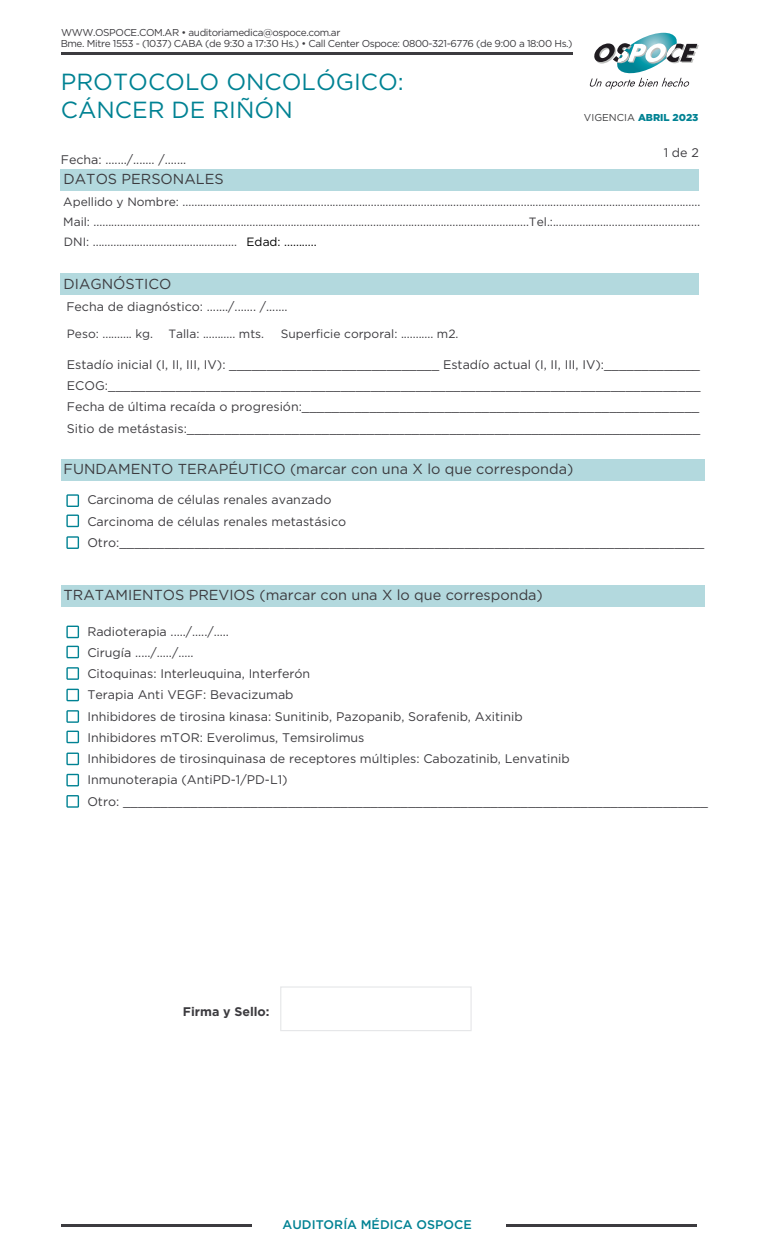
<style>
.page{position:relative;width:765px;height:1260px;background:#fff}
.page>*{position:absolute;margin:0;border:0;box-sizing:border-box;transform-origin:0 0}
.t1{font:23.38px/28px "Gotham";color:#008293}
.t2{font:14.5px "Gotham";color:#3c3b3f}
.t3{font:12.5px/21.2px "Gotham";color:#3c3b3f}
.t4{font:500 12.5px "Gotham";color:#008293}
.t5{font:700 12.5px "Gotham";color:#3c3b3f}
.t6{font:12px "Gotham";color:#3c3b3f}
.t7{font:10px "Gotham";letter-spacing:-.04em;color:#3c3b3f}
.t8{font:900 10px "Gotham";color:#008293}
.s1{font-weight:400;color:#3e3e3f}
.s2{color:#000}
</style>
<div class="page">
<svg style="left:590px;top:33px;width:109px;height:56px"></svg>
<hr style="left:61px;top:53px;width:512px;height:2px;background:#3c3b3f">
<hr style="left:61px;top:1224px;width:191px;height:2px;background:#3c3b3f">
<hr style="left:507px;top:1224px;width:190px;height:2px;background:#3c3b3f">
<div style="left:280px;top:986px;width:192px;height:45px;border:1px solid #e6e7e9"></div>
<div style="left:61px;top:459px;width:644px;height:21px;background:#b3d9de"></div>
<div style="left:61px;top:585px;width:644px;height:21px;background:#b3d9de"></div>
<svg style="left:66px;top:494px;width:13px;height:13px"></svg>
<svg style="left:66px;top:515px;width:13px;height:12px"></svg>
<svg style="left:66px;top:536px;width:13px;height:13px"></svg>
<svg style="left:66px;top:626px;width:13px;height:12px"></svg>
<svg style="left:66px;top:646px;width:13px;height:12px"></svg>
<svg style="left:66px;top:667px;width:13px;height:13px"></svg>
<svg style="left:66px;top:689px;width:13px;height:12px"></svg>
<svg style="left:66px;top:710px;width:13px;height:13px"></svg>
<svg style="left:66px;top:731px;width:13px;height:12px"></svg>
<svg style="left:66px;top:753px;width:13px;height:12px"></svg>
<svg style="left:66px;top:774px;width:13px;height:12px"></svg>
<svg style="left:66px;top:795px;width:13px;height:13px"></svg>
<div style="left:61px;top:169px;width:638px;height:22px;background:#b3d9de"></div>
<div style="left:61px;top:273px;width:638px;height:22px;background:#b3d9de"></div>
<p class="t7" style="left:61px;top:26px;width:281px">WWW.OSPOCE.COM.AR • auditoriamedica@ospoce.com.ar</p>
<p class="t7" style="left:61px;top:37px;width:513px">Bme. Mitre 1553 - (1037) CABA (de 9:30 a 17:30 Hs.) • Call Center Ospoce: 0800-321-6776 (de 9:00 a 18:00 Hs.)</p>
<h1 class="t1" style="left:61px;top:68px;width:344px">PROTOCOLO ONCOLÓGICO:<br>CÁNCER DE RIÑÓN</h1>
<p class="t8" style="left:584px;top:110px;width:116px"><span class="s1">VIGENCIA</span> ABRIL 2023</p>
<p class="t3" style="left:664px;top:142px;width:37px">1 de 2</p>
<p class="t3" style="left:61px;top:149px;width:127px">Fecha: ......./....... /.......</p>
<p class="t2" style="left:64px;top:170px;width:162px">DATOS PERSONALES</p>
<p class="t6" style="left:63px;top:194px;width:639px">Apellido y Nombre: ................................................................................................................................................................................</p>
<p class="t6" style="left:64px;top:234px;width:254px">DNI: ................................................. <span class="s2">Edad: ...........</span></p>
<p class="t6" style="left:63px;top:214px;width:638px">Mail: ....................................................................................................................................................Tel.:..................................................</p>
<p class="t2" style="left:64px;top:274px;width:109px">DIAGNÓSTICO</p>
<p class="t3" style="left:66px;top:296px;width:223px">Fecha de diagnóstico: ......./....... /.......</p>
<p class="t6" style="left:67px;top:326px;width:88px">Peso: .......... kg.</p>
<p class="t6" style="left:168px;top:326px;width:97px">Talla: ........... mts.</p>
<p class="t6" style="left:281px;top:326px;width:179px">Superficie corporal: ........... m2.</p>
<p class="t3" style="left:67px;top:353px;width:635px;text-align:justify">Estadío inicial (I, II, III, IV): ____________________________ Estadío actual (I, II, III, IV):_____________ ECOG:_______________________________________________________________________________ Fecha de última recaída o progresión:_____________________________________________________ Sitio de metástasis:_____________________________________________________________________</p>
<p class="t2" style="left:64px;top:460px;width:511px">FUNDAMENTO TERAPÉUTICO (marcar con una X lo que corresponda)</p>
<p class="t3" style="left:87px;top:489px;width:618px">Carcinoma de células renales avanzado<br>Carcinoma de células renales metastásico<br>Otro:______________________________________________________________________________</p>
<p class="t2" style="left:64px;top:586px;width:481px">TRATAMIENTOS PREVIOS (marcar con una X lo que corresponda)</p>
<p class="t3" style="left:87px;top:620px;width:622px">Radioterapia ...../…../…..<br>Cirugía ...../…../…..<br>Citoquinas: Interleuquina, Interferón<br>Terapia Anti VEGF: Bevacizumab<br>Inhibidores de tirosina kinasa: Sunitinib, Pazopanib, Sorafenib, Axitinib<br>Inhibidores mTOR: Everolimus, Temsirolimus<br>Inhibidores de tirosinquinasa de receptores múltiples: Cabozatinib, Lenvatinib<br>Inmunoterapia (AntiPD-1/PD-L1)<br>Otro: ______________________________________________________________________________</p>
<p class="t5" style="left:183px;top:1004px;width:88px">Firma y Sello:</p>
<p class="t4" style="left:283px;top:1217px;width:191px">AUDITORÍA MÉDICA OSPOCE</p>
</div>
